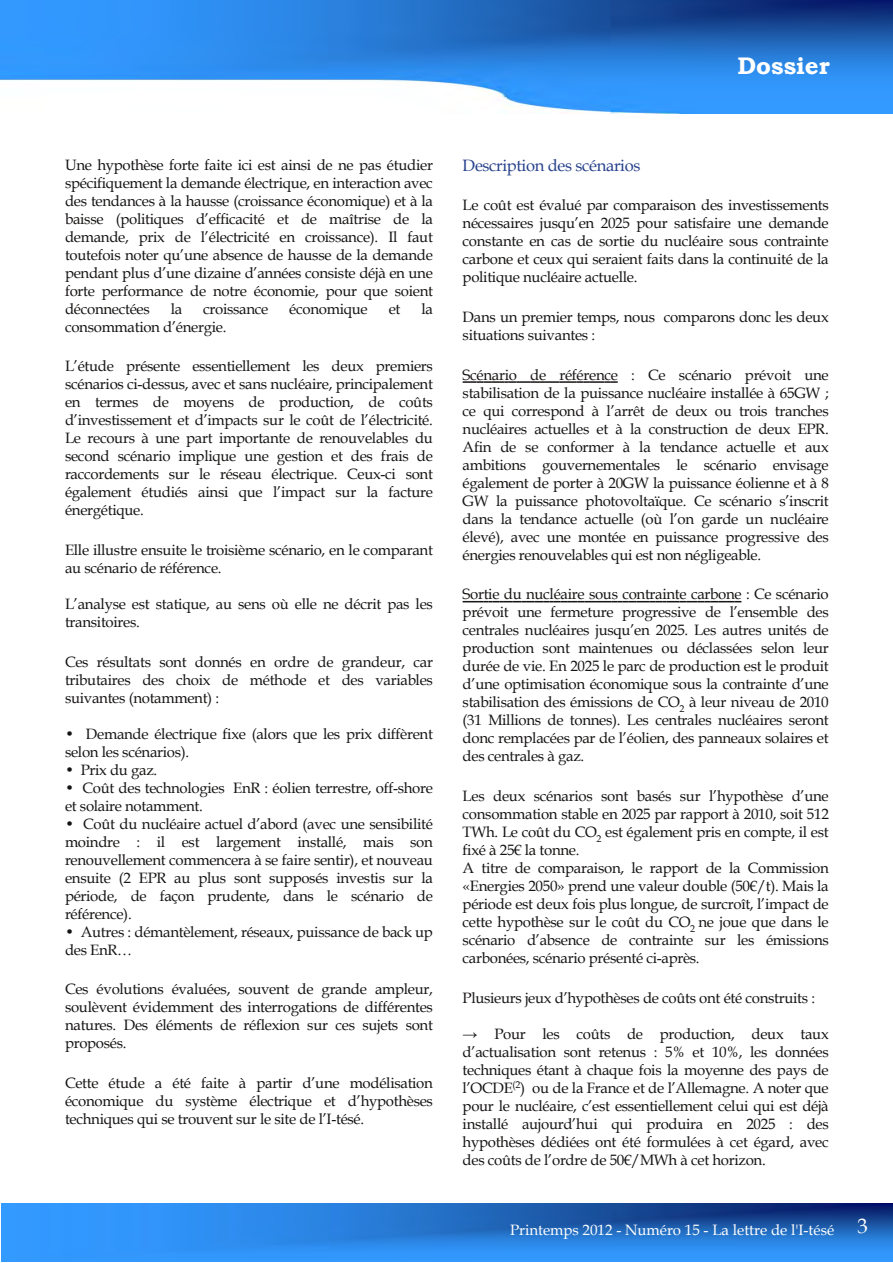
<style>
.page{position:relative;width:893px;height:1263px;background:#fff}
.page>*{position:absolute;margin:0;border:0;box-sizing:border-box;transform-origin:0 0}
.t1{font:700 24px "Bookman Old Style";color:#fff}
.t2{font:16.5px "Book Antiqua";letter-spacing:-.02em;color:#26408b}
.t3{font:15px/18px "Book Antiqua";letter-spacing:-.02em;color:#161413;text-align:justify}
.t4{font:15px "Book Antiqua";color:#fff}
.s1{font-size:21px}
</style>
<div class="page">
<img style="left:2px;top:1203px;width:890px;height:59px">
<img style="left:0;top:0;width:892px;height:113px">
<svg style="left:463px;top:381px;width:155px;height:2px"></svg>
<svg style="left:463px;top:601px;width:278px;height:1px"></svg>
<h1 class="t1" style="left:738px;top:48px;width:94px">Dossier</h1>
<p class="t3" style="left:65px;top:155px;width:369px">Une hypothèse forte faite ici est ainsi de ne pas étudier spécifiquement la demande électrique, en interaction avec des tendances à la hausse (croissance économique) et à la baisse (politiques d’efficacité et de maîtrise de la demande, prix de l’électricité en croissance). Il faut toutefois noter qu’une absence de hausse de la demande pendant plus d’une dizaine d’années consiste déjà en une forte performance de notre économie, pour que soient déconnectées</p>
<p class="t3" style="left:171px;top:299px;width:13px">la</p>
<p class="t3" style="left:203px;top:299px;width:67px">croissance</p>
<p class="t3" style="left:289px;top:299px;width:80px">économique</p>
<p class="t3" style="left:389px;top:299px;width:13px">et</p>
<p class="t3" style="left:421px;top:299px;width:13px">la</p>
<p class="t3" style="left:65px;top:317px;width:163px">consommation d’énergie.</p>
<p class="t3" style="left:65px;top:357px;width:369px">L’étude présente essentiellement les deux premiers scénarios ci-dessus, avec et sans nucléaire, principalement en termes de moyens de production, de coûts d’investissement et d’impacts sur le coût de l’électricité.<br>Le recours à une part importante de renouvelables du second scénario implique une gestion et des frais de raccordements sur le réseau électrique. Ceux-ci sont également étudiés ainsi que l’impact sur la facture énergétique.</p>
<p class="t3" style="left:65px;top:541px;width:369px">Elle illustre ensuite le troisième scénario, en le comparant au scénario de référence.</p>
<p class="t3" style="left:65px;top:595px;width:369px">L’analyse est statique, au sens où elle ne décrit pas les transitoires.</p>
<p class="t3" style="left:65px;top:652px;width:369px">Ces résultats sont donnés en ordre de grandeur, car tributaires des choix de méthode et des variables suivantes (notamment) :</p>
<p class="t3" style="left:65px;top:724px;width:369px">• Demande électrique fixe (alors que les prix diffèrent selon les scénarios).</p>
<p class="t3" style="left:65px;top:760px;width:94px">• Prix du gaz.</p>
<p class="t3" style="left:65px;top:778px;width:369px">• Coût des technologies EnR : éolien terrestre, off-shore et solaire notamment.</p>
<p class="t3" style="left:65px;top:814px;width:369px">• Coût du nucléaire actuel d’abord (avec une sensibilité moindre : il est largement installé, mais son renouvellement commencera à se faire sentir), et nouveau ensuite (2 EPR au plus sont supposés investis sur la période, de façon prudente, dans le scénario de référence).</p>
<p class="t3" style="left:65px;top:922px;width:369px">• Autres : démantèlement, réseaux, puissance de back up des EnR…</p>
<p class="t3" style="left:65px;top:980px;width:369px">Ces évolutions évaluées, souvent de grande ampleur, soulèvent évidemment des interrogations de différentes natures. Des éléments de réflexion sur ces sujets sont proposés.</p>
<p class="t3" style="left:65px;top:1073px;width:369px">Cette étude a été faite à partir d’une modélisation économique du système électrique et d’hypothèses techniques qui se trouvent sur le site de l’I-tésé.</p>
<p class="t2" style="left:463px;top:154px;width:179px">Description des scénarios</p>
<p class="t3" style="left:463px;top:196px;width:368px">Le coût est évalué par comparaison des investissements nécessaires jusqu’en 2025 pour satisfaire une demande constante en cas de sortie du nucléaire sous contrainte carbone et ceux qui seraient faits dans la continuité de la politique nucléaire actuelle.</p>
<p class="t3" style="left:463px;top:308px;width:368px">Dans un premier temps, nous comparons donc les deux situations suivantes :</p>
<p class="t3" style="left:463px;top:365px;width:368px">Scénario de référence : Ce scénario prévoit une stabilisation de la puissance nucléaire installée à 65GW ; ce qui correspond à l’arrêt de deux ou trois tranches nucléaires actuelles et à la construction de deux EPR.<br>Afin de se conformer à la tendance actuelle et aux ambitions gouvernementales le scénario envisage également de porter à 20GW la puissance éolienne et à 8<br>GW la puissance photovoltaïque. Ce scénario s’inscrit dans la tendance actuelle (où l’on garde un nucléaire élevé), avec une montée en puissance progressive des énergies renouvelables qui est non négligeable.</p>
<p class="t3" style="left:463px;top:585px;width:368px">Sortie du nucléaire sous contrainte carbone : Ce scénario prévoit une fermeture progressive de l’ensemble des centrales nucléaires jusqu’en 2025. Les autres unités de production sont maintenues ou déclassées selon leur durée de vie. En 2025 le parc de production est le produit d’une optimisation économique sous la contrainte d’une stabilisation des émissions de CO<sub>2</sub> à leur niveau de 2010 (31 Millions de tonnes). Les centrales nucléaires seront donc remplacées par de l’éolien, des panneaux solaires et des centrales à gaz.</p>
<p class="t3" style="left:463px;top:786px;width:368px;text-align:left">Les deux scénarios sont basés sur l’hypothèse d’une consommation stable en 2025 par rapport à 2010, soit 512<br>TWh. Le coût du CO<sub>2</sub> est également pris en compte, il est fixé à 25€ la tonne.<br>A titre de comparaison, le rapport de la Commission «Energies 2050» prend une valeur double (50€/t). Mais la période est deux fois plus longue, de surcroît, l’impact de cette hypothèse sur le coût du CO<sub>2</sub> ne joue que dans le scénario d’absence de contrainte sur les émissions carbonées, scénario présenté ci-après.</p>
<p class="t3" style="left:463px;top:988px;width:354px">Plusieurs jeux d’hypothèses de coûts ont été construits :</p>
<p class="t3" style="left:463px;top:1024px;width:368px">→ Pour les coûts de production, deux taux d’actualisation sont retenus : 5% et 10%, les données techniques étant à chaque fois la moyenne des pays de l’OCDE<sup>(2</sup>) ou de la France et de l’Allemagne. A noter que pour le nucléaire, c’est essentiellement celui qui est déjà installé aujourd’hui qui produira en 2025 : des hypothèses dédiées ont été formulées à cet égard, avec des coûts de l’ordre de 50€/MWh à cet horizon.</p>
<p class="t4" style="left:510px;top:1219px;width:359px">Printemps 2012 - Numéro 15 - La lettre de l'I-tésé <span class="s1">3</span></p>
</div>
